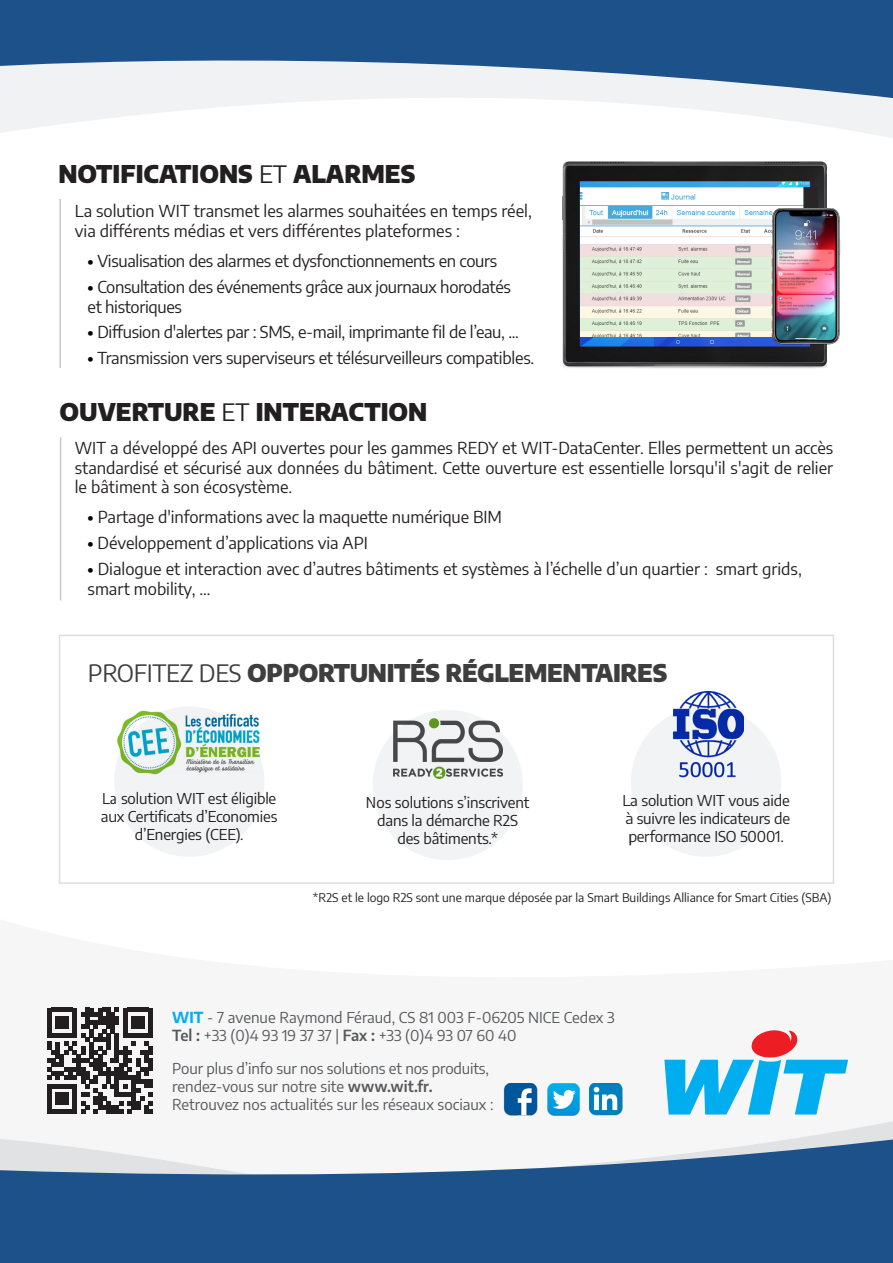
<style>
.page{position:relative;width:893px;height:1263px;background:#fff}
.page>*{position:absolute;margin:0;border:0;box-sizing:border-box;transform-origin:0 0}
.t1{font:900 24px "Encode Sans";color:#231f20}
.t2{font:900 24px "Encode Sans";letter-spacing:-.015em;color:#3e3e3f}
.t3{font:16.5px/19.8px "Encode Sans";letter-spacing:-.005em;color:#231f20}
.t4{font:15px "Encode Sans";color:#57585a}
.t5{font:15px "Encode Sans";letter-spacing:-.01em;color:#231f20}
.t6{font:12px "Encode Sans";color:#231f20}
.s1{font-weight:400}
.s2{font-weight:600;color:#000}
.s3{font-weight:700;color:#00aeef}
.s4{font-weight:600}
</style>
<div class="page">
<svg style="left:0;top:1059px;width:893px;height:204px;fill:#1d5189"></svg>
<hr style="left:60px;top:437px;width:1px;height:163px;background:#c7c8ca">
<div style="left:59px;top:635px;width:775px;height:249px;border:2px solid #dcdddf"></div>
<img style="left:117px;top:710px;width:144px;height:49px">
<svg style="left:114px;top:706px;width:150px;height:151px;fill:#f2f3f4"></svg>
<img style="left:393px;top:720px;width:107px;height:13px">
<div style="left:372px;top:710px;width:151px;height:150px;background:#f2f3f4;border-radius:50%"></div>
<img style="left:673px;top:691px;width:71px;height:25px">
<div style="left:631px;top:706px;width:150px;height:151px;background:#f2f3f4;border-radius:50%"></div>
<svg style="left:0;top:0;width:893px;height:368px"></svg>
<img style="left:562px;top:157px;width:264px;height:212px">
<img style="left:580px;top:188px;width:237px;height:149px">
<img style="left:772px;top:208px;width:68px;height:136px">
<svg style="left:664px;top:1030px;width:184px;height:84px"></svg>
<svg style="left:47px;top:1008px;width:106px;height:105px"></svg>
<img style="left:503px;top:1083px;width:34px;height:32px">
<img style="left:547px;top:1083px;width:33px;height:32px">
<img style="left:590px;top:1083px;width:33px;height:32px">
<p class="t1" style="left:58px;top:155px;width:358px">NOTIFICATIONS <span class="s1">ET</span> ALARMES</p>
<p class="t3" style="left:75px;top:200px;width:458px">La solution WIT transmet les alarmes souhaitées en temps réel, via différents médias et vers différentes plateformes :</p>
<p class="t3" style="left:88px;top:250px;width:411px"><span class="s2">•</span> Visualisation des alarmes et dysfonctionnements en cours</p>
<p class="t3" style="left:88px;top:276px;width:425px"><span class="s2">•</span> Consultation des événements grâce aux journaux horodatés et historiques</p>
<p class="t3" style="left:88px;top:322px;width:433px"><span class="s2">•</span> Diffusion d'alertes par : SMS, e-mail, imprimante fil de l’eau, ...</p>
<p class="t3" style="left:88px;top:347px;width:448px"><span class="s2">•</span> Transmission vers superviseurs et télésurveilleurs compatibles.</p>
<p class="t1" style="left:60px;top:393px;width:369px">OUVERTURE <span class="s1">ET</span> INTERACTION</p>
<p class="t3" style="left:75px;top:437px;width:760px;text-align:justify">WIT a développé des API ouvertes pour les gammes REDY et WIT-DataCenter. Elles permettent un accès standardisé et sécurisé aux données du bâtiment. Cette ouverture est essentielle lorsqu'il s'agit de relier le bâtiment à son écosystème.</p>
<p class="t3" style="left:88px;top:507px;width:416px"><span class="s2">•</span> Partage d'informations avec la maquette numérique BIM</p>
<p class="t3" style="left:88px;top:532px;width:282px"><span class="s2">•</span> Développement d’applications via API</p>
<p class="t3" style="left:88px;top:558px;width:716px"><span class="s2">•</span> Dialogue et interaction avec d’autres bâtiments et systèmes à l’échelle d’un quartier : smart grids, smart mobility, …</p>
<p class="t2" style="left:88px;top:654px;width:581px"><span class="s1">PROFITEZ DES</span> OPPORTUNITÉS RÉGLEMENTAIRES</p>
<p class="t5" style="left:102px;top:787px;width:176px">La solution WIT est éligible</p>
<p class="t5" style="left:101px;top:805px;width:178px">aux Certificats d’Economies</p>
<p class="t5" style="left:135px;top:823px;width:110px">d’Energies (CEE).</p>
<p class="t5" style="left:366px;top:791px;width:165px">Nos solutions s’inscrivent</p>
<p class="t5" style="left:377px;top:809px;width:142px">dans la démarche R2S</p>
<p class="t5" style="left:397px;top:827px;width:102px">des bâtiments.*</p>
<p class="t5" style="left:622px;top:790px;width:169px">La solution WIT vous aide</p>
<p class="t5" style="left:626px;top:808px;width:166px">à suivre les indicateurs de</p>
<p class="t5" style="left:628px;top:826px;width:157px">performance ISO 50001.</p>
<p class="t6" style="left:313px;top:889px;width:520px">*R2S et le logo R2S sont une marque déposée par la Smart Buildings Alliance for Smart Cities (SBA)</p>
<p class="t4" style="left:172px;top:1007px;width:444px"><span class="s3">WIT</span> - 7 avenue Raymond Féraud, CS 81 003 F-06205 NICE Cedex 3</p>
<p class="t4" style="left:172px;top:1025px;width:346px"><span class="s4">Tel :</span> +33 (0)4 93 19 37 37 | <span class="s4">Fax :</span> +33 (0)4 93 07 60 40</p>
<p class="t4" style="left:172px;top:1058px;width:318px">Pour plus d’info sur nos solutions et nos produits,</p>
<p class="t4" style="left:172px;top:1076px;width:262px">rendez-vous sur notre site <span class="s4">www.wit.fr.</span></p>
<p class="t4" style="left:172px;top:1094px;width:323px">Retrouvez nos actualités sur les réseaux sociaux :</p>
</div>
